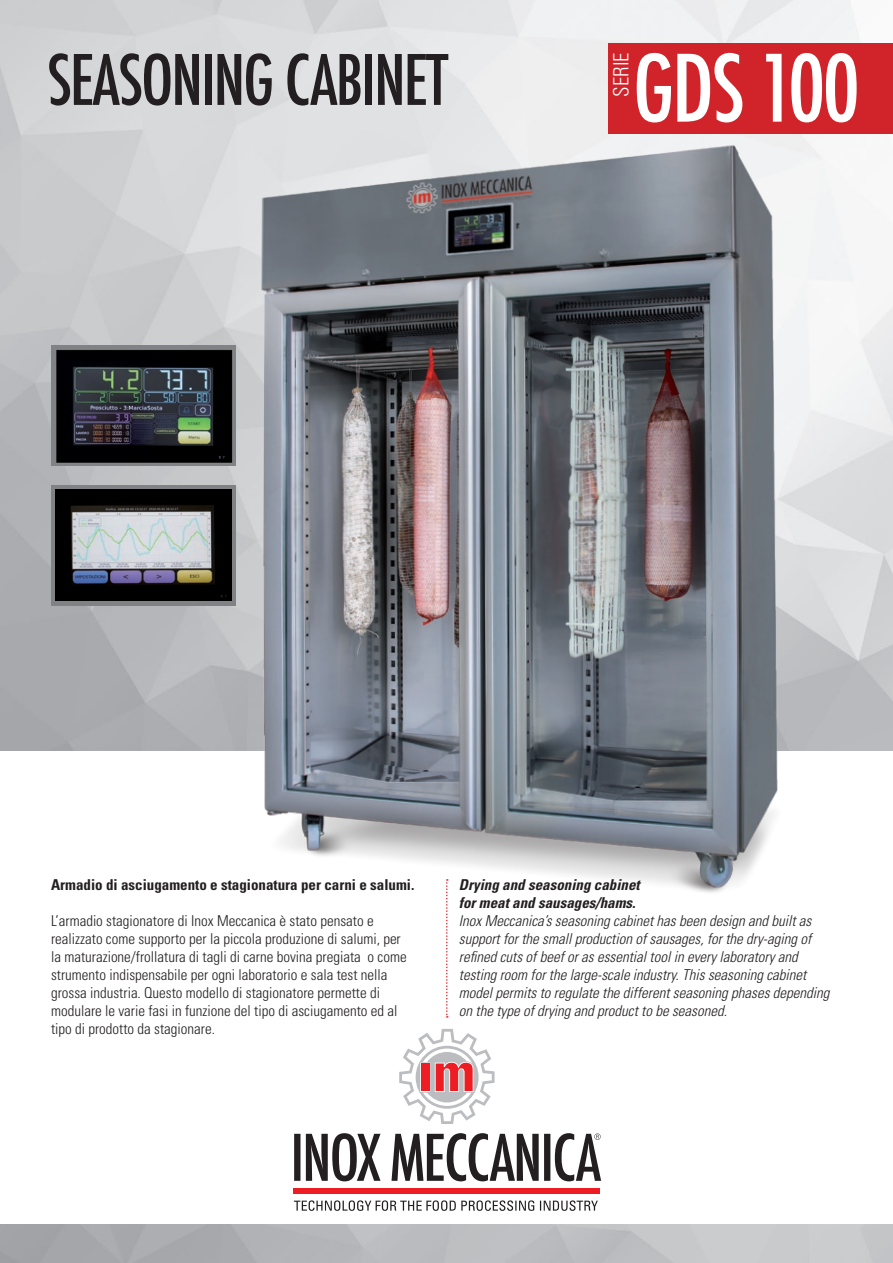
<style>
.page{position:relative;width:893px;height:1263px;background:#fff}
.page>*{position:absolute;margin:0;border:0;box-sizing:border-box;transform-origin:0 0}
.t1{font:500 condensed 90px "Futura";letter-spacing:-.03em;color:#fff}
.t2{font:500 condensed 67.5px "Futura";letter-spacing:-.03em;color:#231f20}
.t3{font:300 condensed 21px "Univers LT Std";color:#fff}
.t4{font:300 condensed 15px/18px "Univers LT Std";color:#231f20}
.t5{font:italic 300 condensed 15px/18px "Univers LT Std";color:#231f20}
.t6{font:700 condensed 15px "Univers LT Std";color:#231f20}
.t7{font:italic 700 condensed 15px/18px "Univers LT Std";color:#231f20}
</style>
<div class="page">
<img style="left:0;top:0;width:893px;height:750px">
<div style="left:609px;top:44px;width:284px;height:90px;background:#d1232a"></div>
<img style="left:204px;top:124px;width:617px;height:769px">
<img style="left:51px;top:345px;width:185px;height:121px">
<svg style="left:51px;top:485px;width:185px;height:121px;background:#6e7073"></svg>
<img style="left:56px;top:490px;width:175px;height:111px">
<svg style="left:294px;top:1200px;width:304px;height:11px"></svg>
<div style="left:294px;top:1188px;width:306px;height:6px;background:#ee1d23"></div>
<svg style="left:399px;top:1029px;width:96px;height:95px"></svg>
<div style="left:421px;top:1063px;width:8px;height:28px;background:#ee1d23"></div>
<svg style="left:294px;top:1133px;width:307px;height:48px"></svg>
<svg style="left:446px;top:879px;width:2px;height:138px"></svg>
<h2 class="t2" style="left:47px;top:37px;width:403px">SEASONING CABINET</h2>
<h3 class="t3" style="left:608px;top:97px;width:46px;rotate:-90deg">SERIE</h3>
<h1 class="t1" style="left:633px;top:31px;width:229px">GDS 100</h1>
<p class="t6" style="left:51px;top:875px;width:365px">Armadio di asciugamento e stagionatura per carni e salumi.</p>
<p class="t4" style="left:51px;top:912px;width:357px">L’armadio stagionatore di Inox Meccanica è stato pensato e realizzato come supporto per la piccola produzione di salumi, per la maturazione/frollatura di tagli di carne bovina pregiata o come strumento indispensabile per ogni laboratorio e sala test nella grossa industria. Questo modello di stagionatore permette di modulare le varie fasi in funzione del tipo di asciugamento ed al tipo di prodotto da stagionare.</p>
<p class="t7" style="left:459px;top:876px;width:182px">Drying and seasoning cabinet for meat and sausages/hams.</p>
<p class="t5" style="left:459px;top:912px;width:372px">Inox Meccanica’s seasoning cabinet has been design and built as support for the small production of sausages, for the dry-aging of refined cuts of beef or as essential tool in every laboratory and testing room for the large-scale industry. This seasoning cabinet model permits to regulate the different seasoning phases depending on the type of drying and product to be seasoned.</p>
</div>
